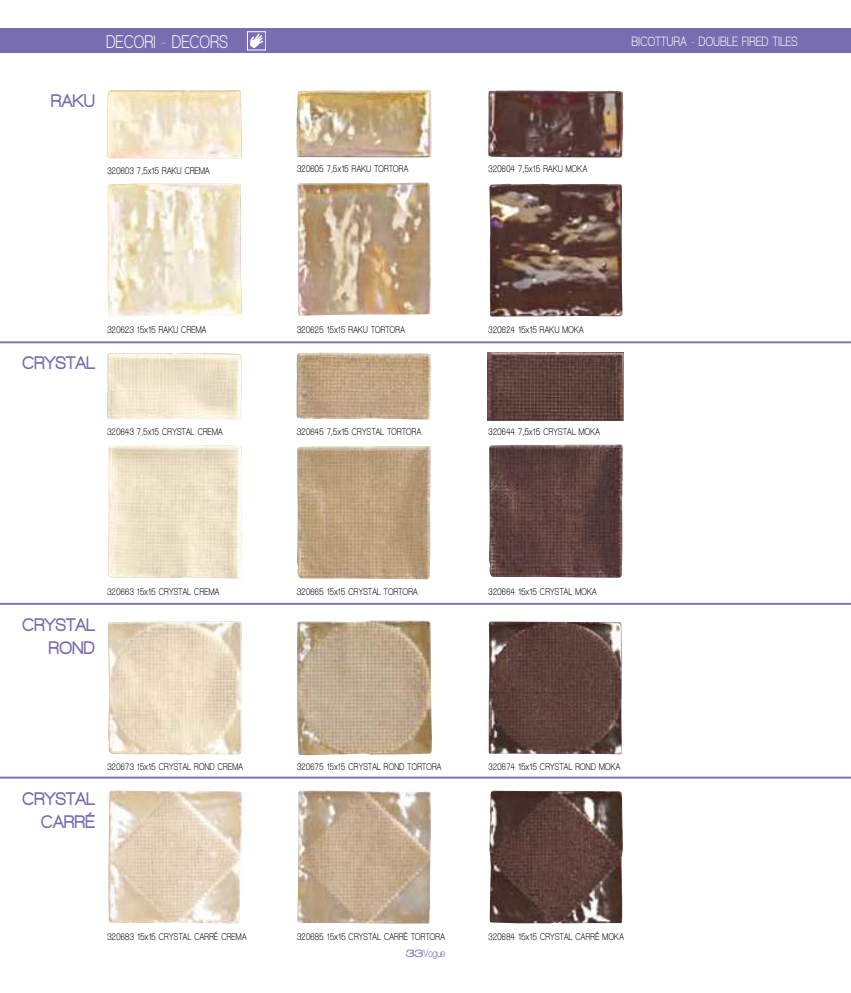
<style>
.page{position:relative;width:851px;height:993px;background:#fff}
.page>*{position:absolute;margin:0;border:0;box-sizing:border-box;transform-origin:0 0}
.t1{font:900 18.75px/23.1px "Walkway";letter-spacing:.035em;color:#776db0;text-align:right;scale:.85 1}
.t2{font:700 condensed 18.75px "Walkway";letter-spacing:.035em;color:#fff}
.t3{font:700 condensed 13.75px "Walkway";letter-spacing:.035em;color:#fff}
.t4{font:700 condensed 11.25px "Walkway";color:#776db0}
.t5{font:700 condensed 10px "Walkway";letter-spacing:.035em;color:#000}
.s1{font-family:"Walkway Expand";font-weight:900;font-stretch:normal}
</style>
<div class="page">
<hr style="left:0;top:341px;width:850px;height:2px;background:#776db0">
<hr style="left:0;top:602px;width:850px;height:2px;background:#776db0">
<hr style="left:0;top:776px;width:850px;height:2px;background:#776db0">
<img style="left:108px;top:621px;width:134px;height:134px">
<img style="left:108px;top:790px;width:134px;height:133px">
<img style="left:297px;top:620px;width:135px;height:135px">
<img style="left:297px;top:790px;width:134px;height:133px">
<img style="left:107px;top:183px;width:135px;height:134px">
<img style="left:297px;top:182px;width:134px;height:134px">
<img style="left:489px;top:183px;width:134px;height:134px">
<img style="left:108px;top:445px;width:134px;height:133px">
<img style="left:297px;top:446px;width:134px;height:133px">
<img style="left:489px;top:444px;width:134px;height:133px">
<img style="left:488px;top:621px;width:134px;height:133px">
<img style="left:489px;top:790px;width:134px;height:133px">
<img style="left:107px;top:90px;width:135px;height:69px">
<img style="left:296px;top:90px;width:135px;height:67px">
<img style="left:488px;top:90px;width:135px;height:67px">
<img style="left:107px;top:353px;width:135px;height:66px">
<img style="left:296px;top:352px;width:135px;height:67px">
<img style="left:487px;top:352px;width:136px;height:68px">
<div style="left:0;top:28px;width:850px;height:25px;background:#776db0"></div>
<div style="left:247px;top:32px;width:19px;height:18px;border:1px solid #fff"></div>
<svg style="left:250px;top:33px;width:13px;height:15px"></svg>
<h1 class="t2" style="left:106px;top:31px;width:123px">DECORI - DECORS</h1>
<h2 class="t3" style="left:631px;top:34px;width:167px">BICOTTURA - DOUBLE FIRED TILES</h2>
<h1 class="t1" style="left:51px;top:88px;width:52px">RAKU</h1>
<p class="t5" style="left:107px;top:165px;width:104px">320603 7,5x15 RAKU CREMA</p>
<p class="t5" style="left:297px;top:163px;width:112px">320605 7,5x15 RAKU TORTORA</p>
<p class="t5" style="left:488px;top:163px;width:100px">320604 7,5x15 RAKU MOKA</p>
<h1 class="t1" style="left:22px;top:350px;width:86px">CRYSTAL</h1>
<p class="t5" style="left:107px;top:323px;width:100px">320623 15x15 RAKU CREMA</p>
<p class="t5" style="left:297px;top:323px;width:109px">320625 15x15 RAKU TORTORA</p>
<p class="t5" style="left:488px;top:323px;width:97px">320624 15x15 RAKU MOKA</p>
<p class="t5" style="left:107px;top:425px;width:117px">320643 7,5x15 CRYSTAL CREMA</p>
<p class="t5" style="left:297px;top:425px;width:125px">320645 7,5x15 CRYSTAL TORTORA</p>
<p class="t5" style="left:488px;top:425px;width:113px">320644 7,5x15 CRYSTAL MOKA</p>
<h1 class="t1" style="left:22px;top:612px;width:86px">CRYSTAL<br>ROND</h1>
<p class="t5" style="left:107px;top:585px;width:113px">320663 15x15 CRYSTAL CREMA</p>
<p class="t5" style="left:297px;top:585px;width:122px">320665 15x15 CRYSTAL TORTORA</p>
<p class="t5" style="left:488px;top:585px;width:109px">320664 15x15 CRYSTAL MOKA</p>
<h1 class="t1" style="left:22px;top:786px;width:86px">CRYSTAL<br>CARRÉ</h1>
<p class="t5" style="left:107px;top:761px;width:137px">320673 15x15 CRYSTAL ROND CREMA</p>
<p class="t5" style="left:107px;top:930px;width:140px">320683 15x15 CRYSTAL CARRÉ CREMA</p>
<p class="t5" style="left:297px;top:761px;width:146px">320675 15x15 CRYSTAL ROND TORTORA</p>
<p class="t5" style="left:488px;top:761px;width:133px">320674 15x15 CRYSTAL ROND MOKA</p>
<p class="t5" style="left:297px;top:930px;width:149px">320685 15x15 CRYSTAL CARRÉ TORTORA</p>
<p class="t4" style="left:405px;top:946px;width:41px"><span class="s1">33</span>Vogue</p>
<p class="t5" style="left:488px;top:930px;width:137px">320684 15x15 CRYSTAL CARRÉ MOKA</p>
</div>
